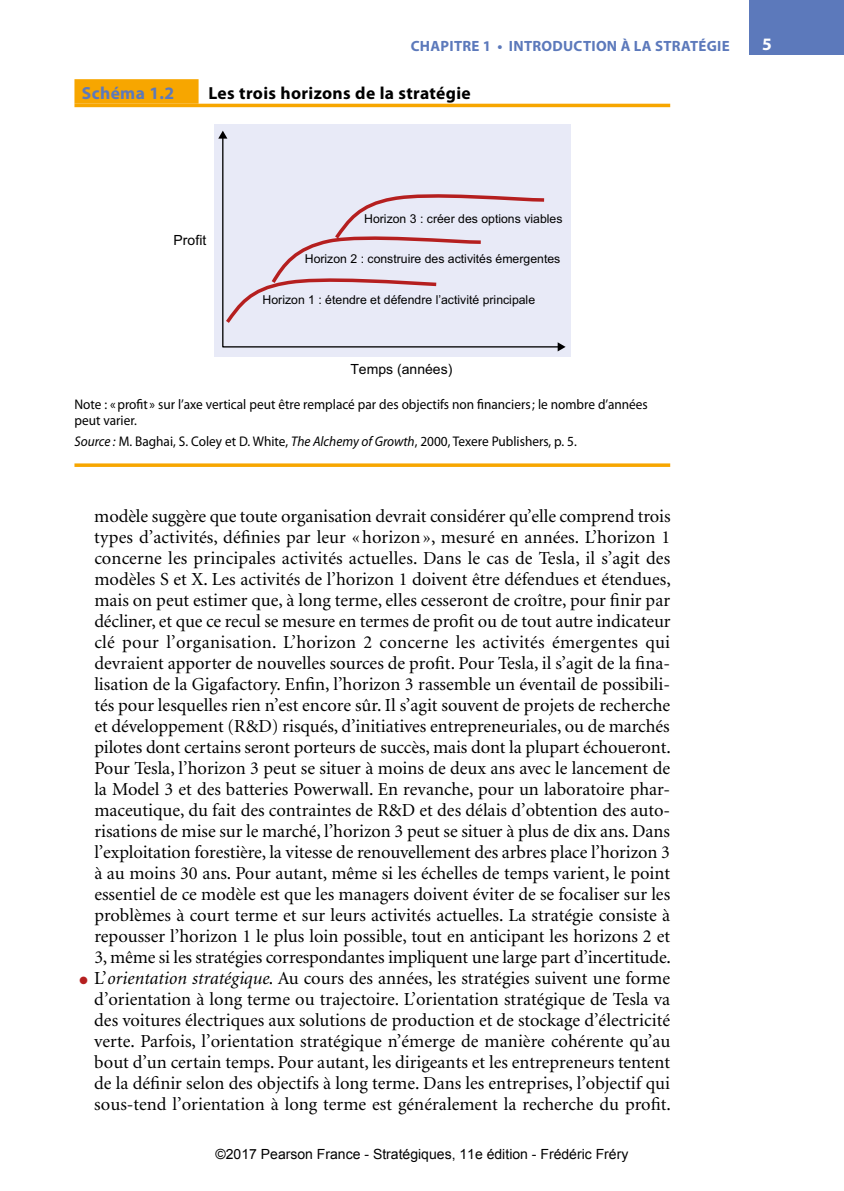
<style>
.page{position:relative;width:844px;height:1191px;background:#fff}
.page>*{position:absolute;margin:0;border:0;box-sizing:border-box;transform-origin:0 0}
.t1{font:18.38px/21px "Minion";letter-spacing:-.005em;color:#000;text-align:justify}
.t2{font:700 17.5px "Myriad Pro";letter-spacing:.02em;color:#000}
.t3{font:700 17.5px "Myriad Pro";color:#5c79bb}
.t4{font:700 17.5px "Myriad Pro";color:#fff}
.t5{font:700 14.88px "Myriad Pro";letter-spacing:.02em;color:#5c79bb}
.t6{font:14px/15.8px "Myriad Pro";color:#000;scale:.95 1}
.t7{font:14px "Arial";color:#000}
.t8{font:14px "Arial";color:#000}
.t9{font:12.25px "Arial";color:#000}
.s1{color:#000}
.s2{font-style:italic}
.s3{color:#b51f1f}
</style>
<div class="page">
<div style="left:749px;top:0;width:94px;height:55px;background:#5c79bb"></div>
<div style="left:74px;top:79px;width:124px;height:25px;background:#f7a600"></div>
<hr style="left:74px;top:104px;width:596px;height:3px;background:#f7a600">
<svg style="left:74px;top:463px;width:596px;height:4px;background:#f7b01f"></svg>
<div style="left:214px;top:124px;width:357px;height:232px;background:#e8eaf7"></div>
<svg style="left:222px;top:138px;width:335px;height:210px"></svg>
<svg style="left:557px;top:342px;width:8px;height:9px"></svg>
<svg style="left:218px;top:131px;width:9px;height:8px"></svg>
<p class="t5" style="left:410px;top:36px;width:320px">Chapitre 1 • Introduction à la stratégie</p>
<p class="t4" style="left:762px;top:33px;width:11px">5</p>
<p class="t3" style="left:82px;top:81px;width:115px">Schéma 1.2 <span class="s1">L</span></p>
<p class="t2" style="left:217px;top:81px;width:254px">es trois horizons de la stratégie</p>
<p class="t8" style="left:173px;top:230px;width:34px">Profit</p>
<p class="t9" style="left:364px;top:210px;width:200px">Horizon 3 : créer des options viables</p>
<p class="t9" style="left:305px;top:250px;width:257px">Horizon 2 : construire des activités émergentes</p>
<p class="t9" style="left:262px;top:292px;width:274px">Horizon 1 : étendre et défendre l’activité principale</p>
<p class="t8" style="left:350px;top:359px;width:103px">Temps (années)</p>
<p class="t6" style="left:74px;top:396px;width:605px">Note : «profit » sur l’axe vertical peut être remplacé par des objectifs non financiers; le nombre d’années peut varier.</p>
<p class="t6" style="left:74px;top:433px;width:530px"><span class="s2">Source :</span> M. Baghai, S. Coley et D. White, <span class="s2">The Alchemy of Growth</span>, 2000, Texere Publishers, p. 5.</p>
<p class="t1" style="left:94px;top:506px;width:578px">modèle suggère que toute organisation devrait considérer qu’elle comprend trois types d’activités, définies par leur «horizon», mesuré en années. L’horizon 1 concerne les principales activités actuelles. Dans le cas de Tesla, il s’agit des modèles S et X. Les activités de l’horizon 1 doivent être défendues et étendues, mais on peut estimer que, à long terme, elles cesseront de croître, pour finir par décliner, et que ce recul se mesure en termes de profit ou de tout autre indicateur clé pour l’organisation. L’horizon 2 concerne les activités émergentes qui devraient apporter de nouvelles sources de profit. Pour Tesla, il s’agit de la fina&shy;lisation de la Gigafactory. Enfin, l’horizon 3 rassemble un éventail de possibili&shy;tés pour lesquelles rien n’est encore sûr. Il s’agit souvent de projets de recherche et développement (R&amp;D) risqués, d’initiatives entrepreneuriales, ou de marchés pilotes dont certains seront porteurs de succès, mais dont la plupart échoueront.<br>Pour Tesla, l’horizon 3 peut se situer à moins de deux ans avec le lancement de la Model 3 et des batteries Powerwall. En revanche, pour un laboratoire phar&shy;maceutique, du fait des contraintes de R&amp;D et des délais d’obtention des auto&shy;risations de mise sur le marché, l’horizon 3 peut se situer à plus de dix ans. Dans l’exploitation forestière, la vitesse de renouvellement des arbres place l’horizon 3 à au moins 30 ans. Pour autant, même si les échelles de temps varient, le point essentiel de ce modèle est que les managers doivent éviter de se focaliser sur les problèmes à court terme et sur leurs activités actuelles. La stratégie consiste à repousser l’horizon 1 le plus loin possible, tout en anticipant les horizons 2 et 3, même si les stratégies correspondantes impliquent une large part d’incertitude.</p>
<p class="t1" style="left:94px;top:968px;width:578px;text-indent:-15px"><span class="s3">●</span> L’<span class="s2">orientation stratégique</span>. Au cours des années, les stratégies suivent une forme d’orientation à long terme ou trajectoire. L’orientation stratégique de Tesla va des voitures électriques aux solutions de production et de stockage d’électricité verte. Parfois, l’orientation stratégique n’émerge de manière cohérente qu’au bout d’un certain temps. Pour autant, les dirigeants et les entrepreneurs tentent de la définir selon des objectifs à long terme. Dans les entreprises, l’objectif qui sous-tend l’orientation à long terme est généralement la recherche du profit.</p>
<p class="t7" style="left:215px;top:1144px;width:414px">©2017 Pearson France - Stratégiques, 11e édition - Frédéric Fréry</p>
</div>
